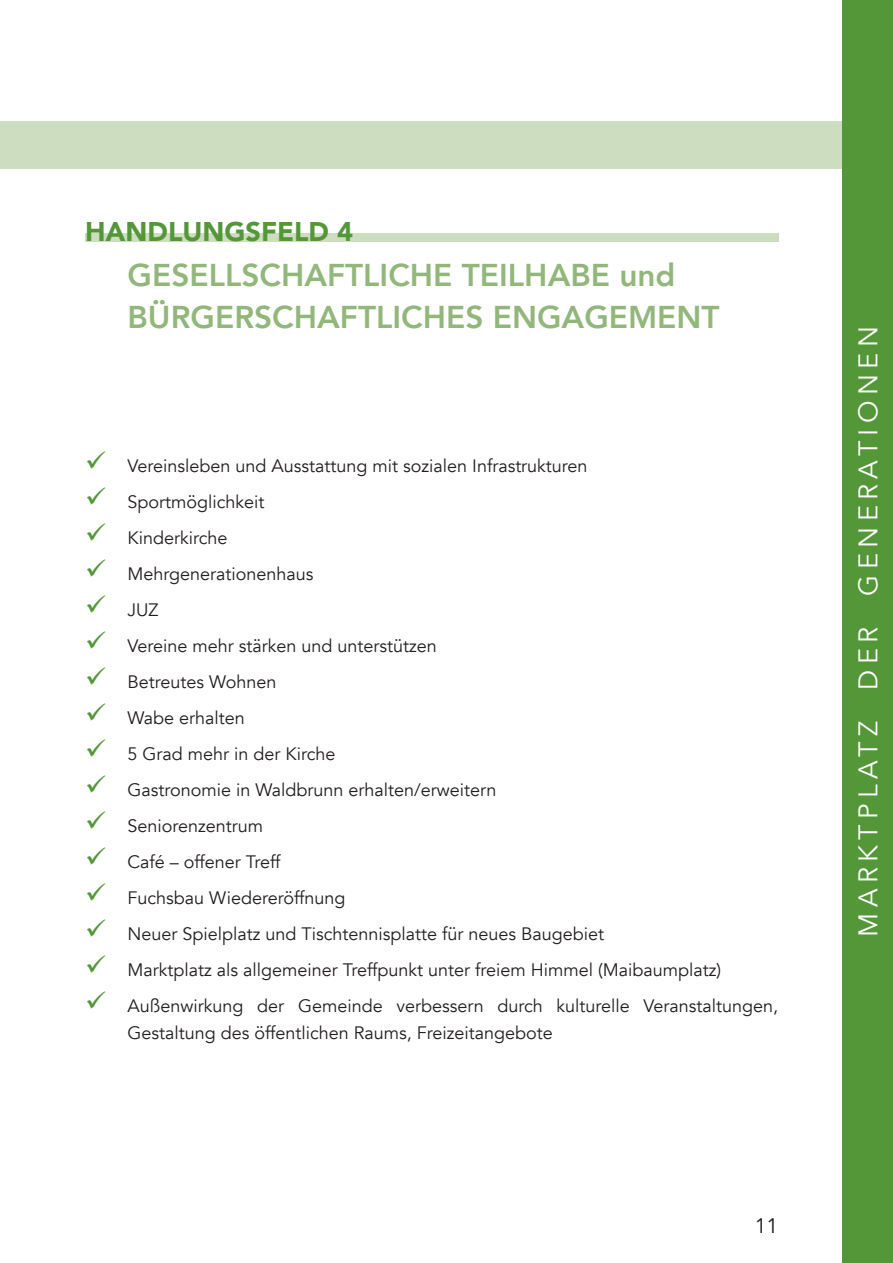
<style>
.page{position:relative;width:893px;height:1263px;background:#fff}
.page>*{position:absolute;margin:0;border:0;box-sizing:border-box;transform-origin:0 0}
.t1{font:800 31.5px/42px "Avenir";color:#91b77a}
.t2{font:27px "Avenir";letter-spacing:.2em;color:#fff}
.t3{font:900 27px "Avenir";color:#539738}
.t4{font:21px "Avenir";color:#231f20}
.t5{font:18px/27px "Avenir";color:#231f20}
.s1{color:#539738}
</style>
<div class="page">
<div style="left:842px;top:0;width:51px;height:1263px;background:#539738"></div>
<div style="left:0;top:121px;width:842px;height:47px;background:#ccddc0"></div>
<div style="left:85px;top:233px;width:693px;height:8px;background:#ccddc0"></div>
<h2 class="t3" style="left:85px;top:208px;width:270px">HANDLUNGSFELD 4</h2>
<h1 class="t1" style="left:128px;top:254px;width:594px">GESELLSCHAFTLICHE TEILHABE und<br>BÜRGERSCHAFTLICHES ENGAGEMENT</h1>
<p class="t5" style="left:85px;top:452px;width:504px"><span class="s1">✓</span> Vereinsleben und Ausstattung mit sozialen Infrastrukturen</p>
<p class="t5" style="left:85px;top:488px;width:181px"><span class="s1">✓</span> Sportmöglichkeit</p>
<p class="t5" style="left:85px;top:524px;width:144px"><span class="s1">✓</span> Kinderkirche</p>
<p class="t5" style="left:85px;top:560px;width:230px"><span class="s1">✓</span> Mehrgenerationenhaus</p>
<p class="t5" style="left:85px;top:596px;width:75px"><span class="s1">✓</span> JUZ</p>
<p class="t5" style="left:85px;top:632px;width:353px"><span class="s1">✓</span> Vereine mehr stärken und unterstützen</p>
<p class="t5" style="left:85px;top:668px;width:193px"><span class="s1">✓</span> Betreutes Wohnen</p>
<p class="t5" style="left:85px;top:704px;width:161px"><span class="s1">✓</span> Wabe erhalten</p>
<p class="t5" style="left:85px;top:740px;width:252px"><span class="s1">✓</span> 5 Grad mehr in der Kirche</p>
<p class="t5" style="left:85px;top:776px;width:413px"><span class="s1">✓</span> Gastronomie in Waldbrunn erhalten/erweitern</p>
<p class="t5" style="left:85px;top:812px;width:180px"><span class="s1">✓</span> Seniorenzentrum</p>
<p class="t5" style="left:85px;top:848px;width:197px"><span class="s1">✓</span> Café – offener Treff</p>
<p class="t5" style="left:85px;top:884px;width:262px"><span class="s1">✓</span> Fuchsbau Wiedereröffnung</p>
<p class="t5" style="left:85px;top:920px;width:521px"><span class="s1">✓</span> Neuer Spielplatz und Tischtennisplatte für neues Baugebiet</p>
<p class="t5" style="left:85px;top:956px;width:638px"><span class="s1">✓</span> Marktplatz als allgemeiner Treffpunkt unter freiem Himmel (Maibaumplatz)</p>
<p class="t5" style="left:128px;top:992px;width:652px;text-indent:-43px"><span class="s1">✓</span> Außenwirkung der Gemeinde verbessern durch kulturelle Veranstaltungen,<br>Gestaltung des öffentlichen Raums, Freizeitangebote</p>
<p class="t4" style="left:755px;top:1213px;width:25px">11</p>
<h2 class="t2" style="left:852px;top:937px;width:612px;rotate:-90deg">MARKTPLATZ DER GENERATIONEN</h2>
</div>
